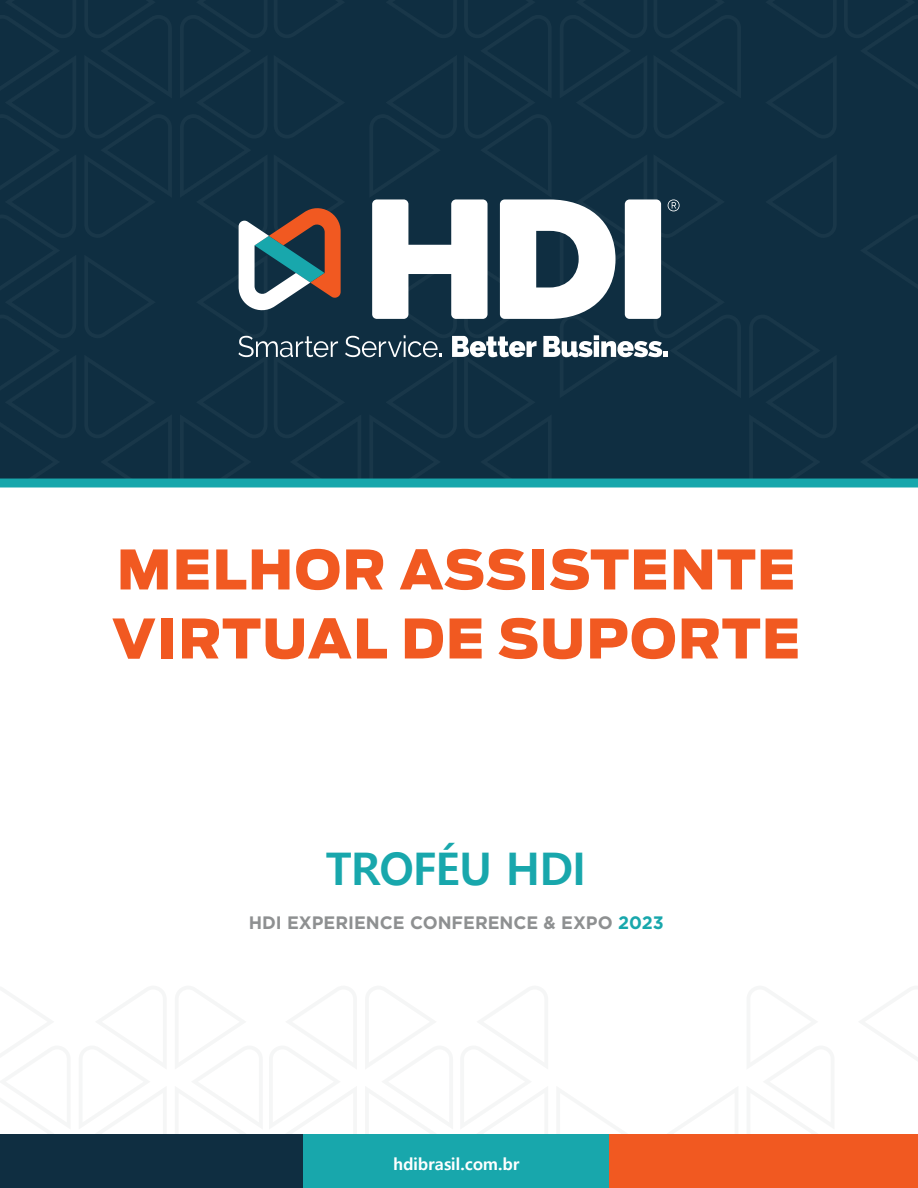
<style>
.page{position:relative;width:918px;height:1188px;background:#fff}
.page>*{position:absolute;margin:0;border:0;box-sizing:border-box;transform-origin:0 0}
.t1{font:900 54px/69px "Antenna";letter-spacing:.025em;color:#f15921}
.t2{font:700 45px "Malgun Gothic";letter-spacing:-.02em;color:#18a7ac}
.t3{font:700 18px "Gotham";color:#8e9091}
.t4{font:700 16.5px "Malgun Gothic";color:#fff}
.s1{color:#18a7ac}
</style>
<div class="page">
<div style="left:0;top:0;width:918px;height:483px;background:#0f2e41"></div>
<div style="left:0;top:1134px;width:303px;height:54px;background:#0f2e41"></div>
<div style="left:303px;top:1134px;width:306px;height:54px;background:#18a7ac"></div>
<div style="left:609px;top:1134px;width:309px;height:54px;background:#f15921"></div>
<svg style="left:238px;top:199px;width:442px;height:159px"></svg>
<div style="left:0;top:478px;width:918px;height:10px;background:#18a7ac"></div>
<p class="t1" style="left:112px;top:536px;width:690px">MELHOR ASSISTENTE<br>VIRTUAL DE SUPORTE</p>
<p class="t2" style="left:326px;top:842px;width:262px">TROFÉU HDI</p>
<p class="t3" style="left:249px;top:910px;width:416px">HDI EXPERIENCE CONFERENCE &amp; EXPO <span class="s1">2023</span></p>
<p class="t4" style="left:393px;top:1154px;width:128px">hdibrasil.com.br</p>
</div>
